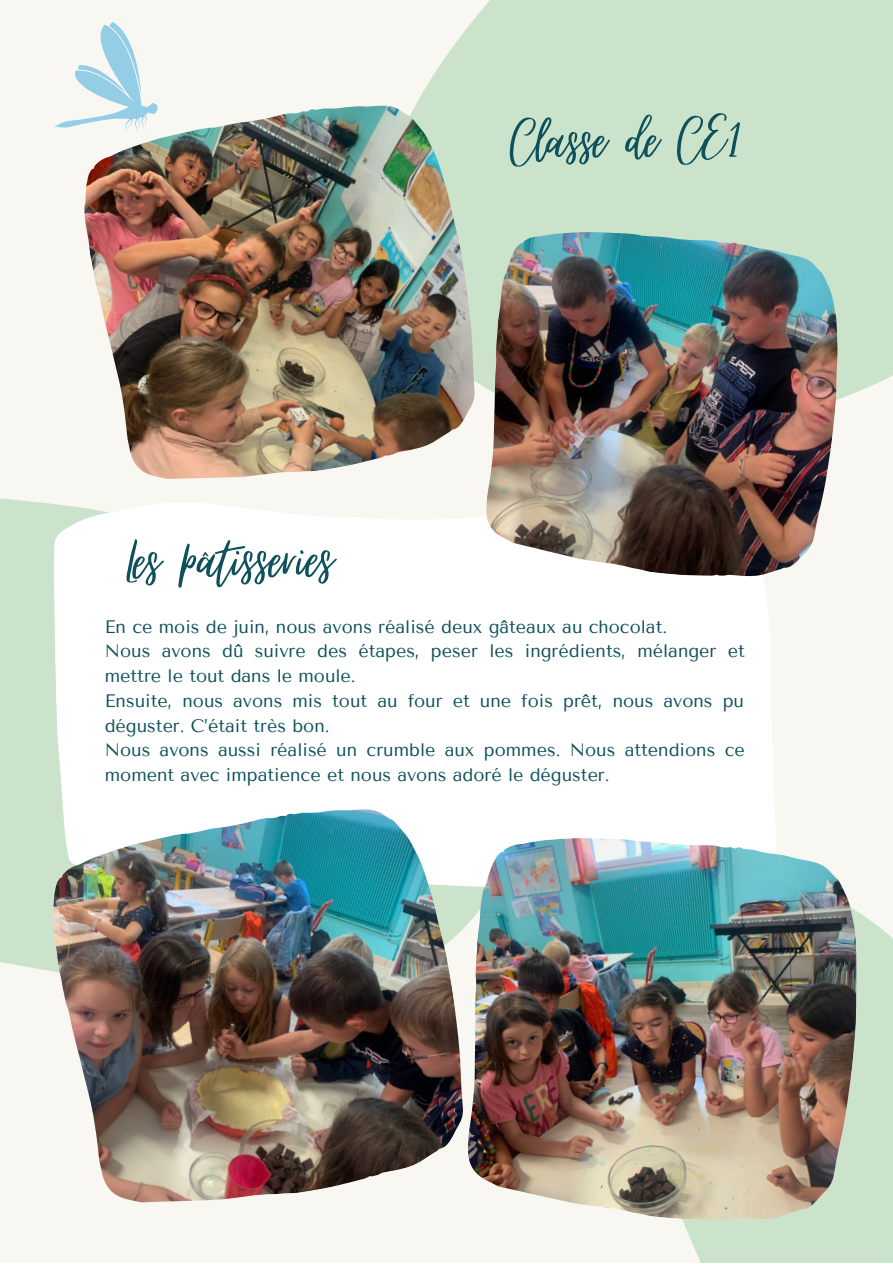
<style>
.page{position:relative;width:893px;height:1264px;background:#fff}
.page>*{position:absolute;margin:0;border:0;box-sizing:border-box;transform-origin:0 0}
.t1{font:79.2px "Virtual";color:#0e515b}
.t2{font:77.1px "Virtual";color:#0e515b}
.t3{font:18px/24.8px "Tenor Sans";color:#0e515b}
</style>
<div class="page">
<div style="left:0;top:0;width:892px;height:1262px;background:#f8f7f2"></div>
<svg style="left:376px;top:0;width:516px;height:400px;background:#cfe4cd"></svg>
<div style="left:0;top:498px;width:467px;height:473px;background:#cce3cb"></div>
<div style="left:682px;top:911px;width:210px;height:351px;background:#cce3cb"></div>
<svg style="left:54px;top:22px;width:103px;height:106px"></svg>
<img style="left:84px;top:106px;width:391px;height:373px">
<div style="left:51px;top:498px;width:725px;height:402px;background:#fff"></div>
<img style="left:486px;top:232px;width:351px;height:344px">
<img style="left:52px;top:809px;width:411px;height:393px">
<img style="left:467px;top:838px;width:389px;height:381px">
<p class="t1" style="left:127px;top:519px;width:207px;rotate:-1deg">Les pâtisseries</p>
<p class="t2" style="left:510px;top:100px;width:234px;rotate:-1deg">Classe de CE1</p>
<p class="t3" style="left:105px;top:614px;width:564px">En ce mois de juin, nous avons réalisé deux gâteaux au chocolat.</p>
<p class="t3" style="left:105px;top:639px;width:641px">Nous avons dû suivre des étapes, peser les ingrédients, mélanger et mettre le tout dans le moule.</p>
<p class="t3" style="left:105px;top:688px;width:640px">Ensuite, nous avons mis tout au four et une fois prêt, nous avons pu déguster. C’était très bon.</p>
<p class="t3" style="left:105px;top:738px;width:641px">Nous avons aussi réalisé un crumble aux pommes. Nous attendions ce moment avec impatience et nous avons adoré le déguster.</p>
</div>
